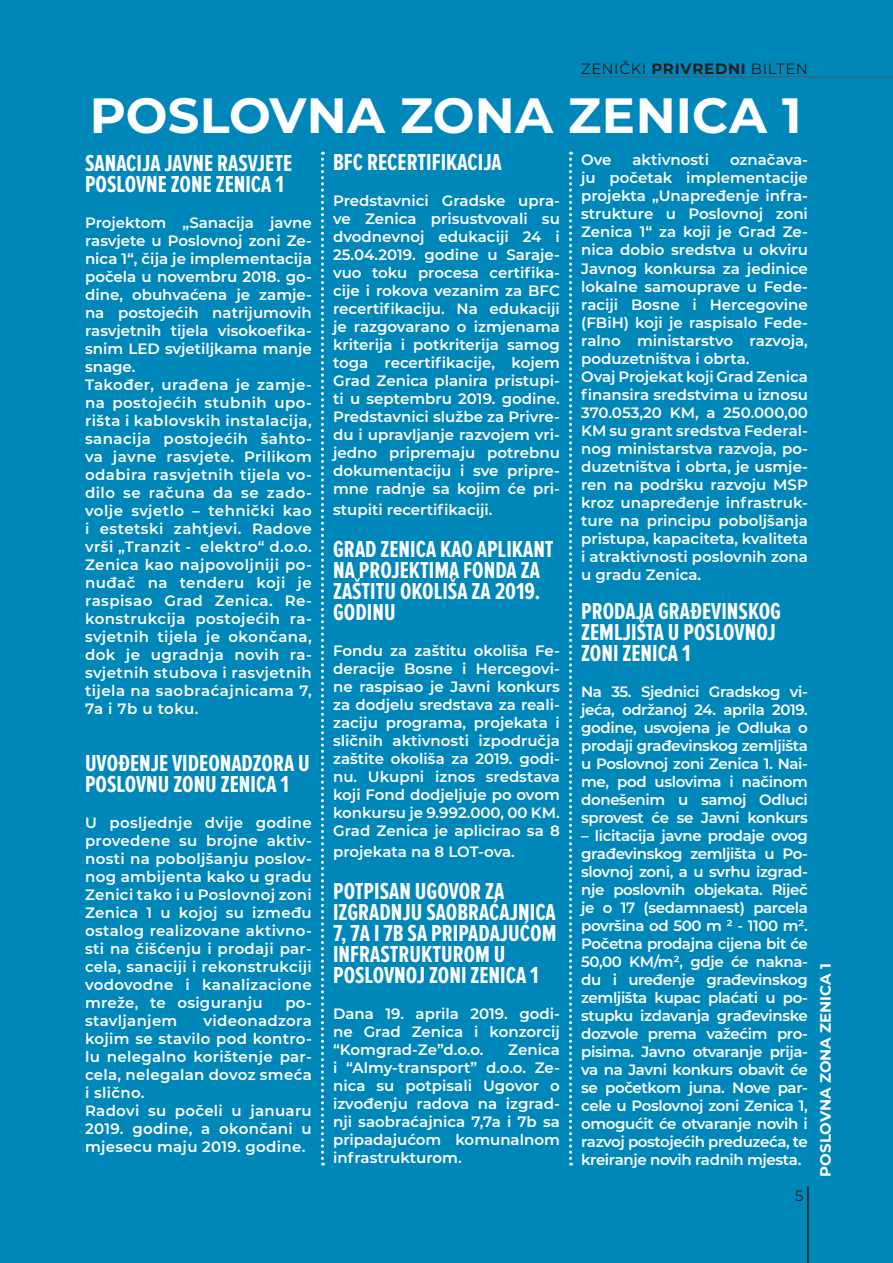
<style>
.page{position:relative;width:893px;height:1263px;background:#0087ba}
.page>*{position:absolute;margin:0;border:0;box-sizing:border-box;transform-origin:0 0}
.t1{font:700 49.5px "Montserrat";letter-spacing:.005em;color:#fff}
.t2{font:700 24px/21px "Proxima Nova Ex Cn";color:#fff}
.t3{font:600 15px/18px "Montserrat";color:#fff;text-align:justify}
.t4{font:600 15px/18px "Montserrat";letter-spacing:.03em;color:#fff}
.t5{font:600 15px/18px "Montserrat";letter-spacing:.02em;color:#fff}
.t6{font:15px "Montserrat";letter-spacing:.03em;color:#231f20}
.t7{font:700 15px "Montserrat";color:#fff}
.s1{font-weight:700}
</style>
<div class="page">
<svg style="left:321px;top:152px;width:3px;height:1013px"></svg>
<svg style="left:569px;top:152px;width:3px;height:1013px"></svg>
<hr style="left:807px;top:1186px;width:2px;height:77px;background:#231f20">
<hr style="left:581px;top:77px;width:312px;height:1px;background:#57585a">
<p class="t6" style="left:581px;top:59px;width:228px">ZENIČKI <span class="s1">PRIVREDNI</span> BILTEN</p>
<h1 class="t1" style="left:90px;top:80px;width:713px">POSLOVNA ZONA ZENICA 1</h1>
<h2 class="t2" style="left:85px;top:153px;width:209px">SANACIJA JAVNE RASVJETE<br>POSLOVNE ZONE ZENICA 1</h2>
<p class="t4" style="left:85px;top:213px;width:228px">Projektom „Sanacija javne rasvjete u Poslovnoj zoni Ze&shy;nica 1“, čija je implementacija počela u novembru 2018. go&shy;dine, obuhvaćena je zamje&shy;na postojećih natrijumovih rasvjetnih tijela visokoefika&shy;snim LED svjetiljkama manje snage.<br>Također, urađena je zamje&shy;na postojećih stubnih upo&shy;rišta i kablovskih instalacija, sanacija postojećih šahto&shy;va javne rasvjete. Prilikom odabira rasvjetnih tijela vo&shy;dilo se računa da se zado&shy;volje svjetlo – tehnički kao i estetski zahtjevi. Radove vrši „Tranzit - elektro“ d.o.o.<br>Zenica kao najpovoljniji po&shy;nuđač na tenderu koji je raspisao Grad Zenica. Re&shy;konstrukcija postojećih ra&shy;svjetnih tijela je okončana, dok je ugradnja novih ra&shy;svjetnih stubova i rasvjetnih tijela na saobraćajnicama 7,<br>7a i 7b u toku.</p>
<h2 class="t2" style="left:85px;top:753px;width:226px">UVOĐENJE VIDEONADZORA U<br>POSLOVNU ZONU ZENICA 1</h2>
<p class="t3" style="left:85px;top:813px;width:228px">U posljednje dvije godine provedene su brojne aktiv&shy;nosti na poboljšanju poslov&shy;nog ambijenta kako u gradu Zenici tako i u Poslovnoj zoni Zenica 1 u kojoj su između ostalog realizovane aktivno&shy;sti na čišćenju i prodaji par&shy;cela, sanaciji i rekonstrukciji vodovodne i kanalizacione mreže, te osiguranju</p>
<p class="t3" style="left:285px;top:993px;width:28px">po-</p>
<p class="t5" style="left:85px;top:1011px;width:228px;text-indent:119px">videonadzora kojim se stavilo pod kontro&shy;lu nelegalno korištenje par&shy;cela, nelegalan dovoz smeća i slično.<br>Radovi su počeli u januaru<br>2019. godine, a okončani u mjesecu maju 2019. godine.</p>
<p class="t5" style="left:85px;top:1011px;width:94px">stavljanjem</p>
<h2 class="t2" style="left:333px;top:152px;width:170px">BFC RECERTIFIKACIJA</h2>
<p class="t3" style="left:333px;top:191px;width:228px">Predstavnici Gradske upra&shy;ve Zenica prisustvovali su dvodnevnoj edukaciji 24 i 25.04.2019. godine u Saraje&shy;vuo toku procesa certifika&shy;cije i rokova vezanim za BFC recertifikaciju. Na edukaciji je razgovarano o izmjenama kriterija i potkriterija samog toga recertifikacije, kojem Grad Zenica planira pristupi&shy;ti u septembru 2019. godine.<br>Predstavnici službe za Privre&shy;du i upravljanje razvojem vri&shy;jedno pripremaju potrebnu dokumentaciju i sve pripre&shy;mne radnje sa kojim će pri-</p>
<p class="t3" style="left:333px;top:500px;width:161px">stupiti recertifikaciji.</p>
<h2 class="t2" style="left:333px;top:539px;width:222px">GRAD ZENICA KAO APLIKANT<br>NA PROJEKTIMA FONDA ZA<br>ZAŠTITU OKOLIŠA ZA 2019.<br>GODINU</h2>
<p class="t3" style="left:333px;top:641px;width:228px">Fondu za zaštitu okoliša Fe&shy;deracije Bosne i Hercegovi&shy;ne raspisao je Javni konkurs za dodjelu sredstava za reali&shy;zaciju programa, projekata i sličnih aktivnosti izpodručja zaštite okoliša za 2019. godi&shy;nu. Ukupni iznos sredstava koji Fond dodjeljuje po ovom konkursu je 9.992.000, 00 KM.<br>Grad Zenica je aplicirao sa 8</p>
<p class="t3" style="left:333px;top:842px;width:183px">projekata na 8 LOT-ova.</p>
<h2 class="t2" style="left:333px;top:881px;width:225px">POTPISAN UGOVOR ZA<br>IZGRADNJU SAOBRAĆAJNICA<br>7, 7A I 7B SA PRIPADAJUĆOM<br>INFRASTRUKTUROM U<br>POSLOVNOJ ZONI ZENICA 1</h2>
<p class="t3" style="left:333px;top:1004px;width:228px">Dana 19. aprila 2019. godi&shy;ne Grad Zenica i konzorcij “Komgrad-Ze”d.o.o.</p>
<p class="t3" style="left:333px;top:1040px;width:228px;text-indent:175px">Zenica i “Almy-transport” d.o.o. Ze&shy;nica su potpisali Ugovor o izvođenju radova na izgrad&shy;nji saobraćajnica 7,7a i 7b sa pripadajućom komunalnom infrastrukturom.</p>
<p class="t3" style="left:581px;top:150px;width:32px">Ove</p>
<p class="t3" style="left:632px;top:150px;width:78px">aktivnosti</p>
<p class="t3" style="left:581px;top:150px;width:228px;text-align:left;text-indent:149px">označava&shy;ju početak implementacije projekta „Unapređenje infra&shy;strukture u Poslovnoj zoni<br>Zenica 1“ za koji je Grad Ze&shy;nica dobio sredstva u okviru<br>Javnog konkursa za jedinice lokalne samouprave u Fede&shy;raciji Bosne i Hercegovine (FBiH) koji je raspisalo Fede&shy;ralno ministarstvo razvoja, poduzetništva i obrta.<br>Ovaj Projekat koji Grad Zenica finansira sredstvima u iznosu<br>370.053,20 KM, a 250.000,00<br>KM su grant sredstva Federal&shy;nog ministarstva razvoja, po&shy;duzetništva i obrta, je usmje&shy;ren na podršku razvoju MSP kroz unapređenje infrastruk&shy;ture na principu poboljšanja pristupa, kapaciteta, kvaliteta i atraktivnosti poslovnih zona u gradu Zenica.</p>
<h2 class="t2" style="left:581px;top:601px;width:201px">PRODAJA GRAĐEVINSKOG<br>ZEMLJIŠTA U POSLOVNOJ<br>ZONI ZENICA 1</h2>
<p class="t3" style="left:581px;top:681px;width:228px">Na 35. Sjednici Gradskog vi&shy;jeća, održanoj 24. aprila 2019. godine, usvojena je Odluka o prodaji građevinskog zemljišta u Poslovnoj zoni Zenica 1. Nai&shy;me, pod uslovima i načinom donešenim u samoj Odluci sprovest će se Javni konkurs</p>
<p class="t3" style="left:581px;top:825px;width:228px">– licitacija javne prodaje ovog građevinskog zemljišta u Po&shy;slovnoj zoni, a u svrhu izgrad&shy;nje poslovnih objekata. Riječ je o 17 (sedamnaest) parcela površina od 500 m ² - 1100 m².<br>Početna prodajna cijena bit će 50,00 KM/m², gdje će nakna&shy;du i uređenje građevinskog zemljišta kupac plaćati u po&shy;stupku izdavanja građevinske dozvole prema važećim pro&shy;pisima. Javno otvaranje prija&shy;va na Javni konkurs obavit će se početkom juna. Nove par&shy;cele u Poslovnoj zoni Zenica 1, omogućit će otvaranje novih i razvoj postojećih preduzeća, te kreiranje novih radnih mjesta.</p>
<p class="t6" style="left:795px;top:1185px;width:10px">5</p>
<p class="t7" style="left:815px;top:1177px;width:215px;rotate:-90deg">POSLOVNA ZONA ZENICA 1</p>
</div>
